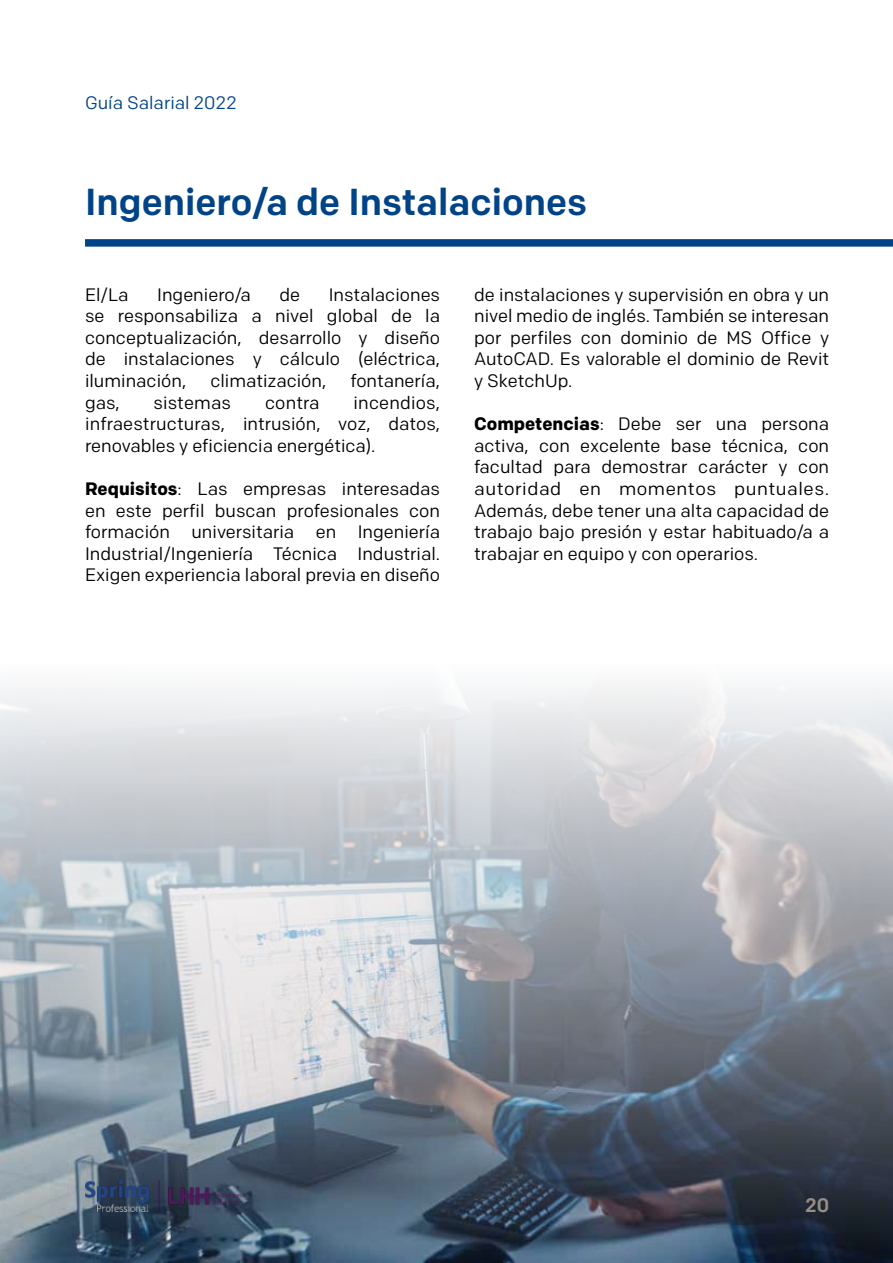
<style>
.page{position:relative;width:893px;height:1263px;background:#fff}
.page>*{position:absolute;margin:0;border:0;box-sizing:border-box;transform-origin:0 0}
.t1{font:500 37.5px "Colfax";color:#004387}
.t2{font:500 19.5px "Colfax";color:#968f86}
.t3{font:18px/21.6px "Colfax";color:#000;text-align:justify}
.t4{font:18px "Colfax";color:#004387}
.s1{font-weight:700}
</style>
<div class="page">
<div style="left:85px;top:239px;width:808px;height:8px;background:#004387"></div>
<img style="left:0;top:686px;width:893px;height:577px">
<img style="left:85px;top:1180px;width:161px;height:32px">
<p class="t4" style="left:85px;top:92px;width:153px">Guía Salarial 2022</p>
<h1 class="t1" style="left:85px;top:179px;width:503px">Ingeniero/a de Instalaciones</h1>
<p class="t3" style="left:85px;top:283px;width:45px">El/La</p>
<p class="t3" style="left:157px;top:283px;width:95px">Ingeniero/a</p>
<p class="t3" style="left:279px;top:283px;width:22px">de</p>
<p class="t3" style="left:85px;top:283px;width:357px;text-indent:244px">Instalaciones se responsabiliza a nivel global de la conceptualización, desarrollo y diseño de instalaciones y cálculo (eléctrica, iluminación,</p>
<p class="t3" style="left:210px;top:370px;width:118px">climatización,</p>
<p class="t3" style="left:350px;top:370px;width:91px">fontanería,</p>
<p class="t3" style="left:85px;top:391px;width:357px;text-indent:269px">incendios, infraestructuras, intrusión, voz, datos, renovables y eficiencia energética).</p>
<p class="t3" style="left:85px;top:478px;width:357px"><span class="s1">Requisitos</span>: Las empresas interesadas en este perfil buscan profesionales con formación universitaria en Ingeniería Industrial/Ingeniería Técnica Industrial.<br>Exigen experiencia laboral previa en diseño</p>
<p class="t3" style="left:85px;top:391px;width:36px">gas,</p>
<p class="t3" style="left:153px;top:391px;width:79px">sistemas</p>
<p class="t3" style="left:265px;top:391px;width:56px">contra</p>
<p class="t3" style="left:474px;top:283px;width:357px">de instalaciones y supervisión en obra y un nivel medio de inglés. También se interesan por perfiles con dominio de MS Office y AutoCAD. Es valorable el dominio de Revit y SketchUp.</p>
<p class="t3" style="left:474px;top:413px;width:357px"><span class="s1">Competencias</span>: Debe ser una persona activa, con excelente base técnica, con facultad para demostrar carácter y con autoridad en momentos puntuales.<br>Además, debe tener una alta capacidad de trabajo bajo presión y estar habituado/a a trabajar en equipo y con operarios.</p>
<p class="t2" style="left:805px;top:1193px;width:26px">20</p>
</div>
